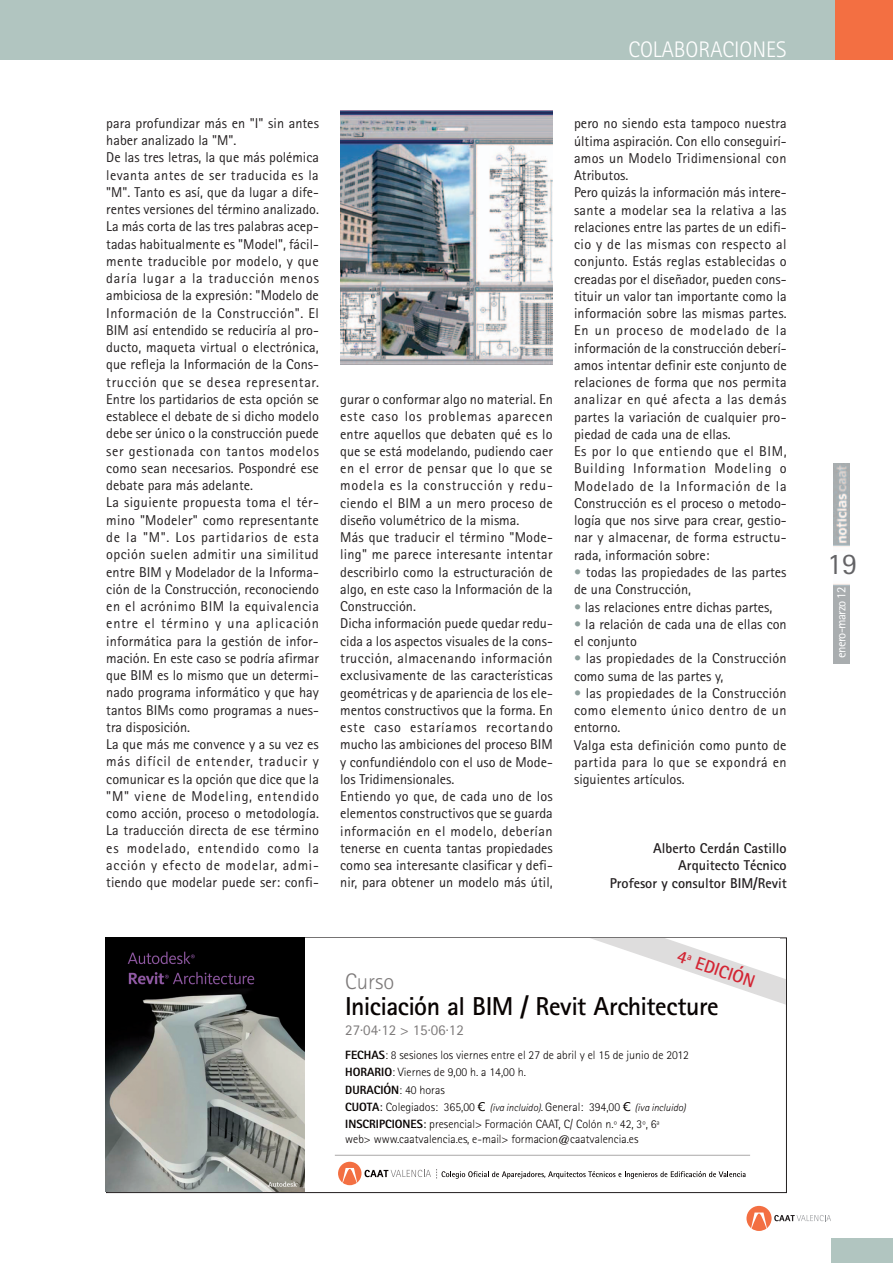
<style>
.page{position:relative;width:893px;height:1263px;background:#fff}
.page>*{position:absolute;margin:0;border:0;box-sizing:border-box;transform-origin:0 0}
.t1{font:30px "Rotis Sans Serif";color:#636366}
.t2{font:700 25.95px "Rotis Sans Serif";letter-spacing:-.02em;color:#080302}
.t3{font:300 22.5px "Rotis Sans Serif";color:#fff}
.t4{font:300 22.5px "Rotis Sans Serif";color:#7d7a7a}
.t5{font:700 18px "Rotis Sans Serif";color:#d32533}
.t6{font:15px "Rotis Sans Serif";color:#7d7a7a}
.t7{font:14.25px/17.2px "Rotis Sans Serif";letter-spacing:.005em;color:#231f20}
.t8{font:700 14.25px/17.2px "Rotis Sans Serif";color:#231f20;text-align:right}
.t9{font:12.75px "Rotis Sans Serif";letter-spacing:-.05em;color:#fff}
.t10{font:300 12px/17.4px "Rotis Sans Serif";color:#080302}
.s1{color:#8d9f9c}
.s2{font-weight:800}
.s3{font-weight:400}
.s4{font-family:"Verdana";font-weight:400}
.s5{font-style:italic;font-size:10.5px}
.s6{font-style:italic}
</style>
<div class="page">
<img style="left:833px;top:463px;width:17px;height:200px">
<div style="left:833px;top:0;width:60px;height:60px;background:#f36f42"></div>
<div style="left:0;top:0;width:834px;height:60px;background:#b1c5c0"></div>
<svg style="left:746px;top:1206px;width:85px;height:25px"></svg>
<div style="left:831px;top:1238px;width:62px;height:25px;background:#b1c5c0"></div>
<img style="left:340px;top:111px;width:213px;height:253px">
<img style="left:106px;top:938px;width:198px;height:254px">
<svg style="left:590px;top:938px;width:195px;height:66px"></svg>
<svg style="left:338px;top:1162px;width:407px;height:23px"></svg>
<hr style="left:335px;top:1155px;width:415px;height:1px;background:#aaa9a9">
<h3 class="t3" style="left:628px;top:42px;width:160px">COLABORACIONES</h3>
<p class="t7" style="left:106px;top:116px;width:214px">para profundizar más en "I" sin antes haber analizado la "M".<br>De las tres letras, la que más polémica levanta antes de ser traducida es la "M". Tanto es así, que da lugar a dife&shy;rentes versiones del término analizado.<br>La más corta de las tres palabras acep&shy;tadas habitualmente es "Model", fácil&shy;mente traducible por modelo, y que daría lugar a la traducción menos ambiciosa de la expresión: "Modelo de Información de la Construcción". El BIM así entendido se reduciría al pro&shy;ducto, maqueta virtual o electrónica, que refleja la Información de la Cons&shy;trucción que se desea representar.<br>Entre los partidarios de esta opción se establece el debate de si dicho modelo debe ser único o la construcción puede ser gestionada con tantos modelos como sean necesarios. Pospondré ese debate para más adelante.<br>La siguiente propuesta toma el tér&shy;mino "Modeler" como representante de la "M". Los partidarios de esta opción suelen admitir una similitud entre BIM y Modelador de la Informa&shy;ción de la Construcción, reconociendo en el acrónimo BIM la equivalencia entre el término y una aplicación informática para la gestión de infor&shy;mación. En este caso se podría afirmar que BIM es lo mismo que un determi&shy;nado programa informático y que hay tantos BIMs como programas a nues&shy;tra disposición.<br>La que más me convence y a su vez es más difícil de entender, traducir y comunicar es la opción que dice que la "M" viene de Modeling, entendido como acción, proceso o metodología.<br>La traducción directa de ese término es modelado, entendido como la acción y efecto de modelar, admi&shy;tiendo que modelar puede ser: confi-</p>
<p class="t7" style="left:340px;top:392px;width:214px">gurar o conformar algo no material. En este caso los problemas aparecen entre aquellos que debaten qué es lo que se está modelando, pudiendo caer en el error de pensar que lo que se modela es la construcción y redu&shy;ciendo el BIM a un mero proceso de diseño volumétrico de la misma.<br>Más que traducir el término "Mode&shy;ling" me parece interesante intentar describirlo como la estructuración de algo, en este caso la Información de la Construcción.<br>Dicha información puede quedar redu&shy;cida a los aspectos visuales de la cons&shy;trucción, almacenando información exclusivamente de las características geométricas y de apariencia de los ele&shy;mentos constructivos que la forma. En este caso estaríamos recortando mucho las ambiciones del proceso BIM y confundiéndolo con el uso de Mode&shy;los Tridimensionales.<br>Entiendo yo que, de cada uno de los elementos constructivos que se guarda información en el modelo, deberían tenerse en cuenta tantas propiedades como sea interesante clasificar y defi&shy;nir, para obtener un modelo más útil,</p>
<p class="t7" style="left:574px;top:116px;width:214px">pero no siendo esta tampoco nuestra última aspiración. Con ello conseguirí&shy;amos un Modelo Tridimensional con Atributos.<br>Pero quizás la información más intere&shy;sante a modelar sea la relativa a las relaciones entre las partes de un edifi&shy;cio y de las mismas con respecto al conjunto. Estás reglas establecidas o creadas por el diseñador, pueden cons&shy;tituir un valor tan importante como la información sobre las mismas partes.<br>En un proceso de modelado de la información de la construcción deberí&shy;amos intentar definir este conjunto de relaciones de forma que nos permita analizar en qué afecta a las demás partes la variación de cualquier pro&shy;piedad de cada una de ellas.<br>Es por lo que entiendo que el BIM, Building Information Modeling o Modelado de la Información de la Construcción es el proceso o metodo&shy;logía que nos sirve para crear, gestio&shy;nar y almacenar, de forma estructu&shy;rada, información sobre:</p>
<p class="t7" style="left:574px;top:565px;width:214px"><span class="s1">•</span> todas las propiedades de las partes de una Construcción,</p>
<p class="t7" style="left:574px;top:599px;width:200px"><span class="s1">•</span> las relaciones entre dichas partes,</p>
<p class="t7" style="left:574px;top:617px;width:214px"><span class="s1">•</span> la relación de cada una de ellas con el conjunto</p>
<p class="t7" style="left:574px;top:651px;width:214px"><span class="s1">•</span> las propiedades de la Construcción como suma de las partes y,</p>
<p class="t7" style="left:574px;top:686px;width:214px"><span class="s1">•</span> las propiedades de la Construcción como elemento único dentro de un entorno.<br>Valga esta definición como punto de partida para lo que se expondrá en siguientes artículos.</p>
<p class="t8" style="left:610px;top:841px;width:179px">Alberto Cerdán Castillo<br>Arquitecto Técnico<br>Profesor y consultor BIM/Revit</p>
<p class="t5" style="left:681px;top:945px;width:83px;rotate:19deg">4ª EDICIÓN</p>
<h3 class="t4" style="left:345px;top:969px;width:51px">Curso</h3>
<p class="t6" style="left:345px;top:1021px;width:120px">27·04·12 &gt; 15·06·12</p>
<h2 class="t2" style="left:345px;top:989px;width:375px">Iniciación al BIM / Revit Architecture</h2>
<p class="t10" style="left:345px;top:1046px;width:345px"><span class="s2">FECHAS</span>: 8 sesiones los viernes entre el 27 de abril y el 15 de junio de 2012<br><span class="s2">HORARIO</span>: Viernes de 9,00 h. a 14,00 h.<br><span class="s2">DURACIÓN</span>: 40 horas<br><span class="s2">CUOTA</span><span class="s3">:</span> Colegiados: 365,00 <span class="s4">€</span> <span class="s5">(iva incluido)</span><span class="s6">.</span> General: 394,00 <span class="s4">€</span> <span class="s5">(iva incluido)<br></span><span class="s2">INSCRIPCIONES</span><span class="s3">:</span> presencial&gt; Formación CAAT, C/ Colón n.º 42, 3º, 6ª</p>
<p class="t10" style="left:345px;top:1130px;width:295px">web&gt; www.caatvalencia.es, e-mail&gt; formacion@caatvalencia.es</p>
<h1 class="t1" style="left:827px;top:553px;width:31px">19</h1>
<p class="t9" style="left:837px;top:658px;width:73px;rotate:-90deg">enero-marzo 12</p>
</div>
